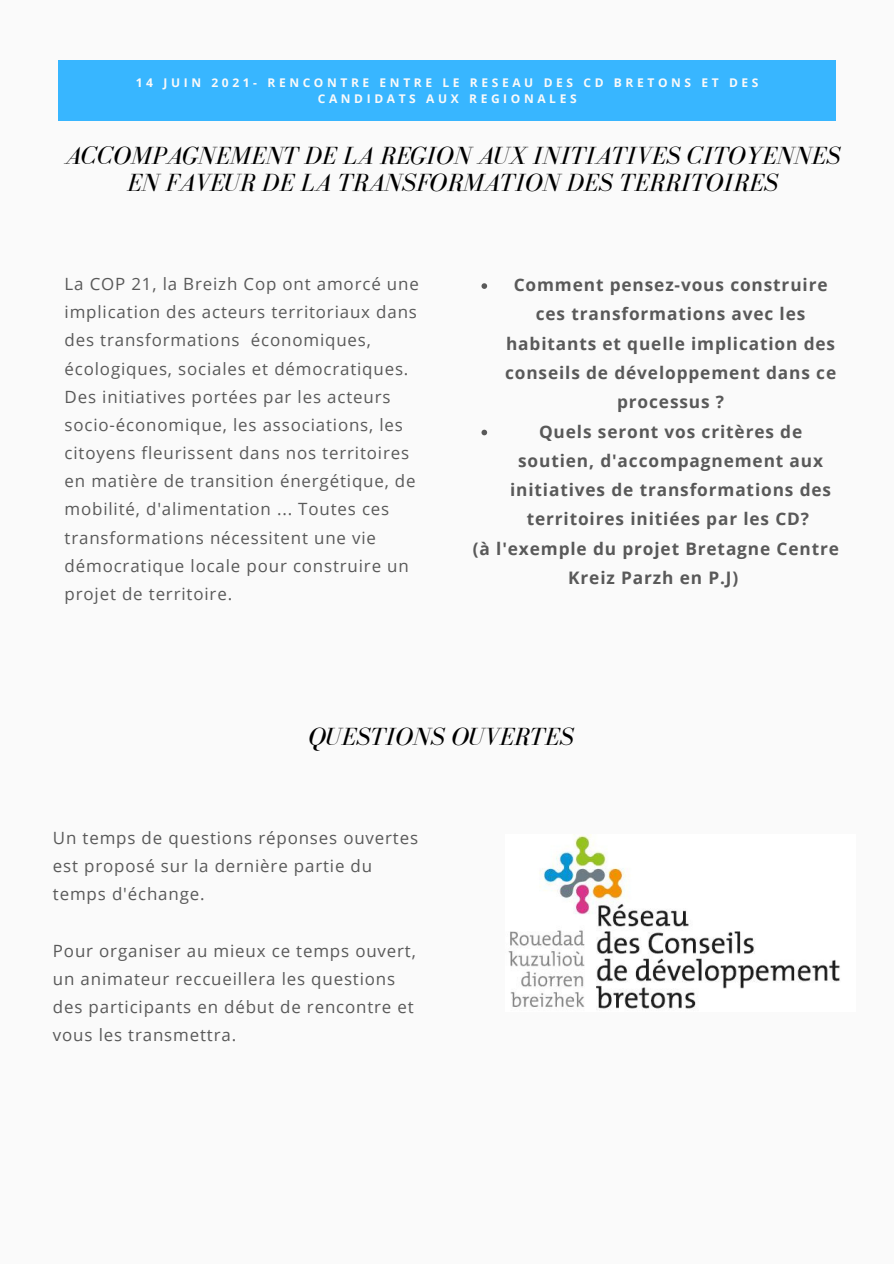
<style>
.page{position:relative;width:894px;height:1264px;background:#fff}
.page>*{position:absolute;margin:0;border:0;box-sizing:border-box;transform-origin:0 0}
.t1{font:italic 25.5px/27px "Bodoni FLF";color:#000;text-align:center}
.t2{font:700 17.25px/29.2px "Open Sans";letter-spacing:.05em;color:#595959;text-align:center}
.t3{font:16.95px/28.2px "Open Sans";letter-spacing:.05em;color:#595959}
.t4{font:700 12px/15.8px "Open Sans";letter-spacing:.3em;color:#fafafa;text-align:center}
</style>
<div class="page">
<div style="left:0;top:0;width:893px;height:1263px;background:#fafafa"></div>
<svg style="left:481px;top:283px;width:6px;height:6px"></svg>
<svg style="left:481px;top:429px;width:6px;height:6px"></svg>
<div style="left:59px;top:60px;width:776px;height:61px;background:#38b6ff"></div>
<img style="left:508px;top:835px;width:332px;height:174px">
<p class="t4" style="left:136px;top:74px;width:624px">14 JUIN 2021- RENCONTRE ENTRE LE RESEAU DES CD BRETONS ET DES<br>CANDIDATS AUX REGIONALES</p>
<p class="t1" style="left:65px;top:142px;width:776px">ACCOMPAGNEMENT DE LA REGION AUX INITIATIVES CITOYENNES<br>EN FAVEUR DE LA TRANSFORMATION DES TERRITOIRES</p>
<p class="t3" style="left:65px;top:269px;width:355px">La COP 21, la Breizh Cop ont amorcé une implication des acteurs territoriaux dans des transformations économiques, écologiques, sociales et démocratiques.<br>Des initiatives portées par les acteurs socio-économique, les associations, les citoyens fleurissent dans nos territoires en matière de transition énergétique, de mobilité, d'alimentation ... Toutes ces transformations nécessitent une vie démocratique locale pour construire un projet de territoire.</p>
<p class="t2" style="left:505px;top:270px;width:332px">Comment pensez-vous construire ces transformations avec les habitants et quelle implication des conseils de développement dans ce processus ?</p>
<p class="t2" style="left:510px;top:416px;width:322px">Quels seront vos critères de soutien, d'accompagnement aux initiatives de transformations des territoires initiées par les CD?</p>
<p class="t2" style="left:473px;top:533px;width:367px">(à l'exemple du projet Bretagne Centre<br>Kreiz Parzh en P.J)</p>
<p class="t1" style="left:308px;top:722px;width:267px">QUESTIONS OUVERTES</p>
<p class="t3" style="left:53px;top:823px;width:366px">Un temps de questions réponses ouvertes est proposé sur la dernière partie du temps d'échange.</p>
<p class="t3" style="left:53px;top:935px;width:364px">Pour organiser au mieux ce temps ouvert, un animateur reccueillera les questions des participants en début de rencontre et vous les transmettra.</p>
</div>
